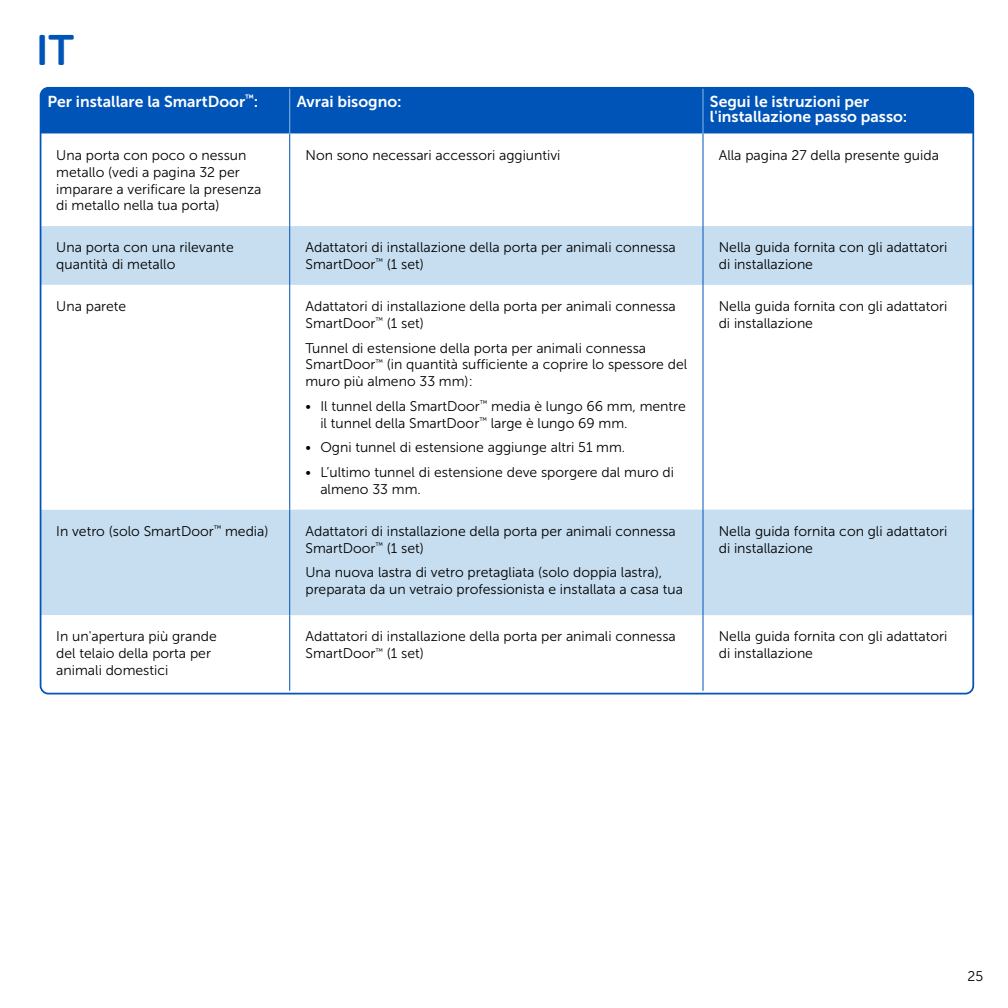
<style>
.page{position:relative;width:1008px;height:1008px;background:#fff}
.page>*{position:absolute;margin:0;border:0;box-sizing:border-box;transform-origin:0 0}
.t1{font:42.35px "Museo Sans Rounded 700";color:#0054b7}
.t2{font:15.75px/15.8px "Museo Sans 700";color:#fff}
.t3{font:14px/16.8px "Museo Sans 300";color:#000}
</style>
<div class="page">
<div style="left:43px;top:90px;width:928px;height:44px;background:#0054b7"></div>
<svg style="left:43px;top:226px;width:928px;height:389px"></svg>
<svg style="left:43px;top:285px;width:246px;height:406px"></svg>
<hr style="left:289px;top:134px;width:1px;height:92px;background:#0054b7">
<hr style="left:289px;top:226px;width:1px;height:59px;background:#0054b7">
<hr style="left:289px;top:285px;width:1px;height:225px;background:#0054b7">
<hr style="left:289px;top:510px;width:1px;height:105px;background:#0054b7">
<hr style="left:289px;top:615px;width:1px;height:76px;background:#0054b7">
<hr style="left:703px;top:134px;width:1px;height:92px;background:#0054b7">
<hr style="left:703px;top:226px;width:1px;height:59px;background:#0054b7">
<hr style="left:703px;top:285px;width:1px;height:225px;background:#0054b7">
<hr style="left:703px;top:510px;width:1px;height:105px;background:#0054b7">
<hr style="left:703px;top:615px;width:1px;height:76px;background:#0054b7">
<hr style="left:703px;top:88px;width:1px;height:46px;background:#86bae2">
<hr style="left:289px;top:88px;width:1px;height:46px;background:#86bae2">
<h1 class="t1" style="left:36px;top:27px;width:40px">IT</h1>
<p class="t2" style="left:48px;top:93px;width:212px">Per installare la SmartDoor<sup>™</sup>:</p>
<p class="t2" style="left:297px;top:93px;width:107px">Avrai bisogno:</p>
<p class="t2" style="left:710px;top:93px;width:199px">Segui le istruzioni per l'installazione passo passo:</p>
<p class="t3" style="left:56px;top:147px;width:207px">Una porta con poco o nessun metallo (vedi a pagina 32 per imparare a verificare la presenza di metallo nella tua porta)</p>
<p class="t3" style="left:305px;top:147px;width:256px">Non sono necessari accessori aggiuntivi</p>
<p class="t3" style="left:719px;top:147px;width:222px">Alla pagina 27 della presente guida</p>
<p class="t3" style="left:56px;top:239px;width:179px">Una porta con una rilevante quantità di metallo</p>
<p class="t3" style="left:305px;top:239px;width:372px">Adattatori di installazione della porta per animali connessa<br>SmartDoor<sup>™</sup> (1 set)</p>
<p class="t3" style="left:719px;top:239px;width:230px">Nella guida fornita con gli adattatori di installazione</p>
<p class="t3" style="left:56px;top:298px;width:72px">Una parete</p>
<p class="t3" style="left:305px;top:298px;width:372px">Adattatori di installazione della porta per animali connessa<br>SmartDoor<sup>™</sup> (1 set)</p>
<p class="t3" style="left:305px;top:339px;width:383px">Tunnel di estensione della porta per animali connessa<br>SmartDoor<sup>™</sup> (in quantità sufficiente a coprire lo spessore del muro più almeno 33 mm):</p>
<p class="t3" style="left:320px;top:398px;width:367px;text-indent:-15px">• Il tunnel della SmartDoor<sup>™</sup> media è lungo 66 mm, mentre il tunnel della SmartDoor<sup>™</sup> large è lungo 69 mm.</p>
<p class="t3" style="left:305px;top:439px;width:321px">• Ogni tunnel di estensione aggiunge altri 51 mm.</p>
<p class="t3" style="left:320px;top:464px;width:355px;text-indent:-15px">• L’ultimo tunnel di estensione deve sporgere dal muro di almeno 33 mm.</p>
<p class="t3" style="left:719px;top:298px;width:230px">Nella guida fornita con gli adattatori di installazione</p>
<p class="t3" style="left:56px;top:523px;width:214px">In vetro (solo SmartDoor<sup>™</sup> media)</p>
<p class="t3" style="left:305px;top:523px;width:372px">Adattatori di installazione della porta per animali connessa<br>SmartDoor<sup>™</sup> (1 set)</p>
<p class="t3" style="left:305px;top:564px;width:379px">Una nuova lastra di vetro pretagliata (solo doppia lastra), preparata da un vetraio professionista e installata a casa tua</p>
<p class="t3" style="left:719px;top:523px;width:230px">Nella guida fornita con gli adattatori di installazione</p>
<p class="t3" style="left:56px;top:628px;width:162px">In un'apertura più grande del telaio della porta per animali domestici</p>
<p class="t3" style="left:305px;top:628px;width:372px">Adattatori di installazione della porta per animali connessa<br>SmartDoor<sup>™</sup> (1 set)</p>
<p class="t3" style="left:719px;top:628px;width:230px">Nella guida fornita con gli adattatori di installazione</p>
<p class="t3" style="left:967px;top:968px;width:17px">25</p>
</div>
